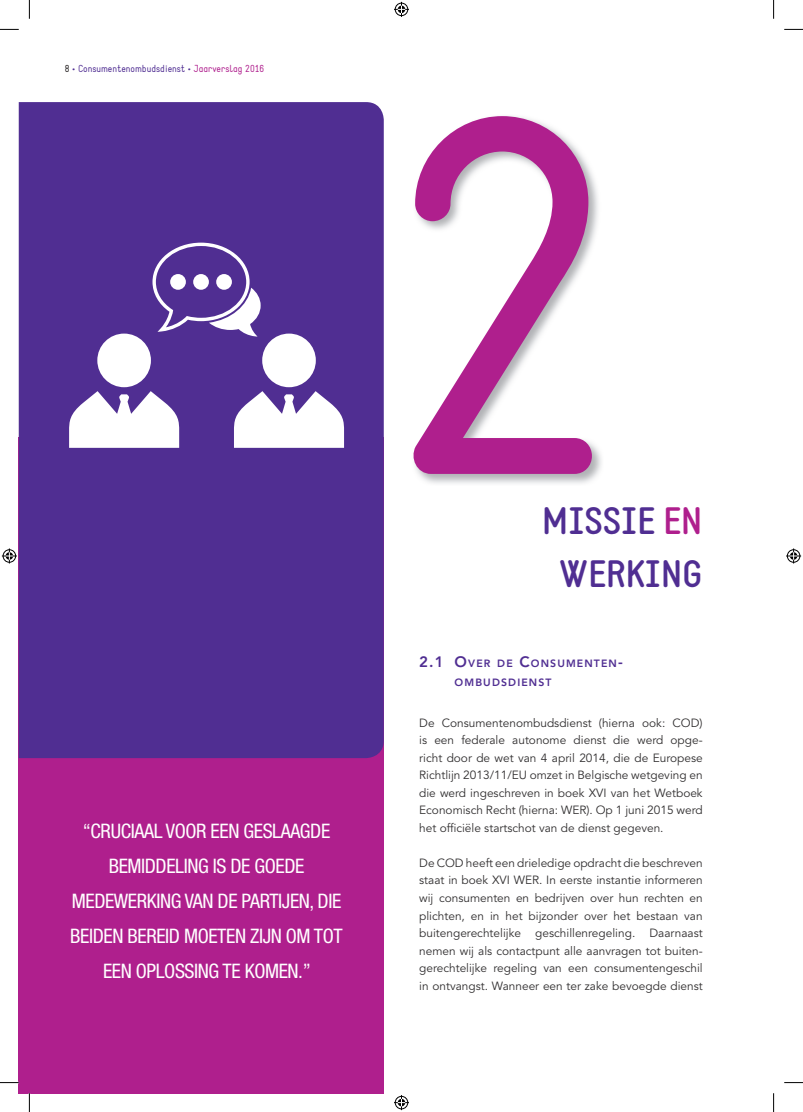
<style>
.page{position:relative;width:803px;height:1112px;background:#fff}
.page>*{position:absolute;margin:0;border:0;box-sizing:border-box;transform-origin:0 0}
.t1{font:497.88px "Static";color:#af1f8d}
.t2{font:700 37.5px/52.5px "Static";color:#502e92;text-align:center}
.t3{font:condensed 20px/35px "Helvetica Neue LT Std";letter-spacing:-.02em;color:#fff;text-align:center}
.t4{font:11.88px/17.5px "Avenir LT Std";color:#312f30;text-align:justify}
.t5{font:800 10.5px/19.4px "Avenir LT Std";letter-spacing:.105em;color:#502e92}
.t6{font:10px "Static";color:#502e92}
.s1{color:#231f20}
.s2{color:#af1f8d}
.s3{font-size:15px}
</style>
<div class="page">
<div style="left:19px;top:437px;width:365px;height:655px;background:#af1f8d"></div>
<div style="left:19px;top:102px;width:365px;height:656px;background:#502e92"></div>
<img style="left:414px;top:116px;width:188px;height:368px">
<div style="left:97px;top:333px;width:54px;height:54px;background:#fff;border-radius:50%"></div>
<svg style="left:69px;top:391px;width:110px;height:56px"></svg>
<div style="left:262px;top:333px;width:54px;height:54px;background:#fff;border-radius:50%"></div>
<svg style="left:234px;top:391px;width:110px;height:56px"></svg>
<svg style="left:152px;top:242px;width:109px;height:94px"></svg>
<div style="left:170px;top:274px;width:16px;height:16px;background:#fff;border-radius:50%"></div>
<div style="left:193px;top:274px;width:16px;height:16px;background:#fff;border-radius:50%"></div>
<div style="left:216px;top:274px;width:16px;height:16px;background:#fff;border-radius:50%"></div>
<svg style="left:0;top:29px;width:19px;height:1px"></svg>
<svg style="left:784px;top:29px;width:19px;height:1px"></svg>
<svg style="left:0;top:1081px;width:19px;height:2px"></svg>
<svg style="left:784px;top:1082px;width:19px;height:1px"></svg>
<svg style="left:29px;top:0;width:1px;height:19px"></svg>
<svg style="left:29px;top:1092px;width:1px;height:19px"></svg>
<svg style="left:773px;top:0;width:1px;height:19px"></svg>
<svg style="left:773px;top:1093px;width:1px;height:18px"></svg>
<svg style="left:394px;top:2px;width:15px;height:15px"></svg>
<svg style="left:394px;top:1095px;width:15px;height:14px"></svg>
<svg style="left:2px;top:548px;width:15px;height:15px"></svg>
<svg style="left:786px;top:548px;width:15px;height:15px"></svg>
<p class="t6" style="left:65px;top:63px;width:201px"><span class="s1">8</span> • Consumentenombudsdienst • <span class="s2">Jaarverslag 2016</span></p>
<h3 class="t3" style="left:70px;top:812px;width:274px">“CRUCIAAL VOOR EEN GESLAAGDE<br>BEMIDDELING IS DE GOEDE<br>MEDEWERKING VAN DE PARTIJEN, DIE<br>BEIDEN BEREID MOETEN ZIJN OM TOT<br>EEN OPLOSSING TE KOMEN.”</h3>
<h1 class="t1" style="left:384px;top:1px;width:238px">2</h1>
<h2 class="t2" style="left:542px;top:495px;width:162px">MISSIE <span class="s2">EN<br></span>WERKING</h2>
<p class="t5" style="left:455px;top:653px;width:170px;text-indent:-35px"><span class="s3">2.1 O</span>vER DE <span class="s3">C</span>ONSUMENTEN<span class="s3">-<br></span>OMBUDSDIENST</p>
<p class="t4" style="left:419px;top:714px;width:285px">De Consumentenombudsdienst (hierna ook: COD) is een federale autonome dienst die werd opge&shy;richt door de wet van 4 april 2014, die de Europese Richtlijn 2013/11/EU omzet in Belgische wetgeving en die werd ingeschreven in boek XVI van het Wetboek Economisch Recht (hierna: WER). Op 1 juni 2015 werd het officiële startschot van de dienst gegeven.</p>
<p class="t4" style="left:419px;top:854px;width:285px">De COD heeft een drieledige opdracht die beschreven staat in boek XVI WER. In eerste instantie informeren wij consumenten en bedrijven over hun rechten en plichten, en in het bijzonder over het bestaan van buitengerechtelijke geschillenregeling. Daarnaast nemen wij als contactpunt alle aanvragen tot buiten&shy;gerechtelijke regeling van een consumentengeschil in ontvangst. Wanneer een ter zake bevoegde dienst</p>
</div>
